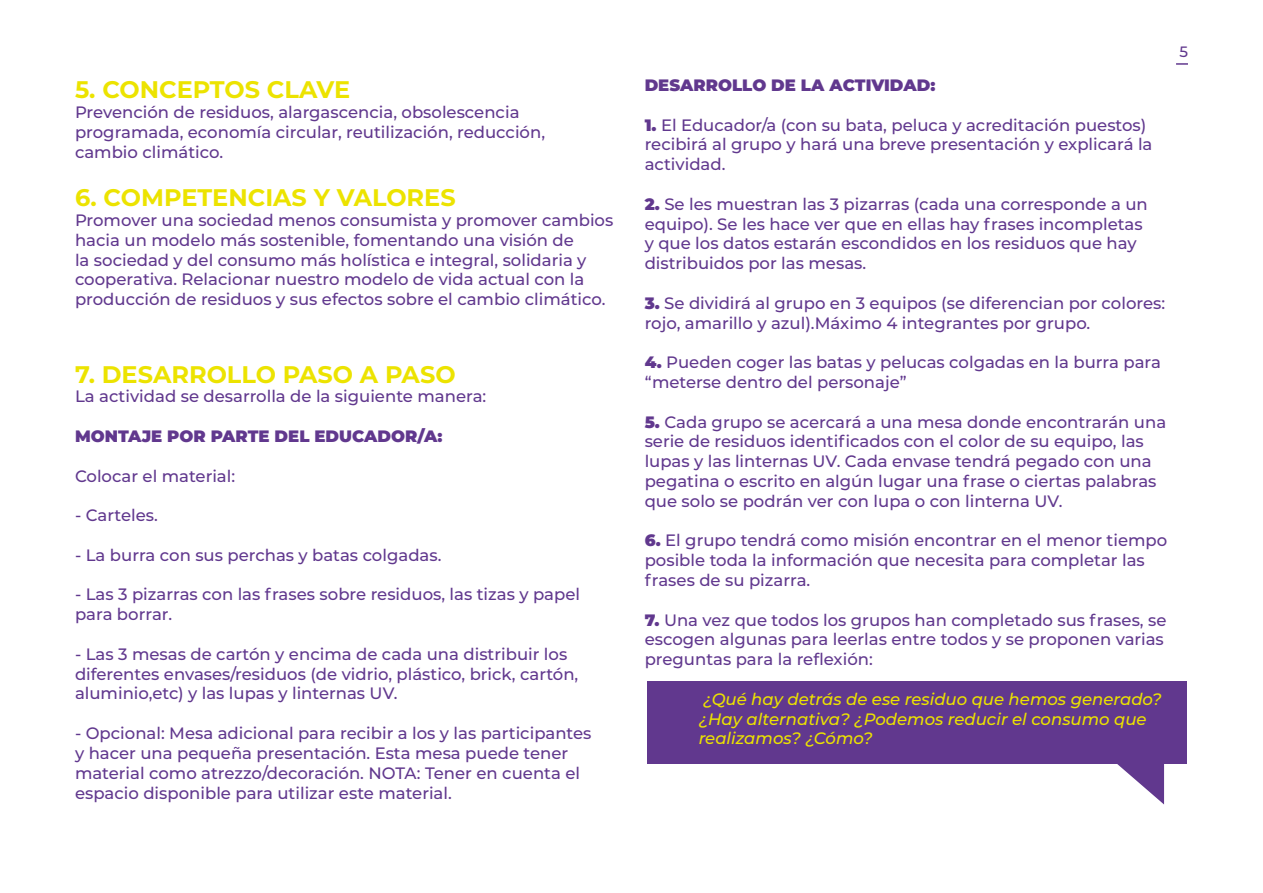
<style>
.page{position:relative;width:1263px;height:893px;background:#fff}
.page>*{position:absolute;margin:0;border:0;box-sizing:border-box;transform-origin:0 0}
.t1{font:700 24px "Montserrat";color:#ece300}
.t2{font:500 16.5px/19.8px "Montserrat";color:#61388e}
.t3{font:italic 500 16.5px/19.8px "Montserrat";color:#ece300}
.t4{font:900 16.5px "Montserrat";color:#61388e}
.t5{font:500 15px "Montserrat";color:#61388e}
.s1{font-weight:900}
</style>
<div class="page">
<svg style="left:1176px;top:63px;width:12px;height:2px"></svg>
<div style="left:647px;top:681px;width:540px;height:83px;background:#61388e"></div>
<svg style="left:1117px;top:764px;width:47px;height:40px"></svg>
<h1 class="t1" style="left:75px;top:72px;width:277px">5. CONCEPTOS CLAVE</h1>
<p class="t2" style="left:75px;top:102px;width:472px">Prevención de residuos, alargascencia, obsolescencia programada, economía circular, reutilización, reducción, cambio climático.</p>
<h1 class="t1" style="left:75px;top:180px;width:382px">6. COMPETENCIAS Y VALORES</h1>
<p class="t2" style="left:75px;top:210px;width:540px">Promover una sociedad menos consumista y promover cambios hacia un modelo más sostenible, fomentando una visión de<br>la sociedad y del consumo más holística e integral, solidaria y cooperativa. Relacionar nuestro modelo de vida actual con la producción de residuos y sus efectos sobre el cambio climático.</p>
<h1 class="t1" style="left:75px;top:357px;width:382px">7. DESARROLLO PASO A PASO</h1>
<p class="t2" style="left:75px;top:386px;width:413px">La actividad se desarrolla de la siguiente manera:</p>
<p class="t4" style="left:75px;top:424px;width:369px">MONTAJE POR PARTE DEL EDUCADOR/A:</p>
<p class="t2" style="left:75px;top:465px;width:162px">Colocar el material:</p>
<p class="t2" style="left:75px;top:505px;width:84px">- Carteles.</p>
<p class="t2" style="left:75px;top:544px;width:368px">- La burra con sus perchas y batas colgadas.</p>
<p class="t2" style="left:75px;top:584px;width:506px">- Las 3 pizarras con las frases sobre residuos, las tizas y papel para borrar.</p>
<p class="t2" style="left:75px;top:643px;width:505px">- Las 3 mesas de cartón y encima de cada una distribuir los diferentes envases/residuos (de vidrio, plástico, brick, cartón, aluminio,etc) y las lupas y linternas UV.</p>
<p class="t2" style="left:75px;top:723px;width:518px">- Opcional: Mesa adicional para recibir a los y las participantes y hacer una pequeña presentación. Esta mesa puede tener material como atrezzo/decoración. NOTA: Tener en cuenta el espacio disponible para utilizar este material.</p>
<p class="t4" style="left:645px;top:73px;width:292px">DESARROLLO DE LA ACTIVIDAD:</p>
<p class="t2" style="left:645px;top:114px;width:509px"><span class="s1">1.</span> El Educador/a (con su bata, peluca y acreditación puestos) recibirá al grupo y hará una breve presentación y explicará la actividad.</p>
<p class="t2" style="left:645px;top:193px;width:505px"><span class="s1">2.</span> Se les muestran las 3 pizarras (cada una corresponde a un equipo). Se les hace ver que en ellas hay frases incompletas y que los datos estarán escondidos en los residuos que hay distribuidos por las mesas.</p>
<p class="t2" style="left:645px;top:292px;width:522px"><span class="s1">3.</span> Se dividirá al grupo en 3 equipos (se diferencian por colores: rojo, amarillo y azul).Máximo 4 integrantes por grupo.</p>
<p class="t2" style="left:645px;top:352px;width:518px"><span class="s1">4.</span> Pueden coger las batas y pelucas colgadas en la burra para “meterse dentro del personaje”</p>
<p class="t2" style="left:645px;top:411px;width:523px"><span class="s1">5.</span> Cada grupo se acercará a una mesa donde encontrarán una serie de residuos identificados con el color de su equipo, las lupas y las linternas UV. Cada envase tendrá pegado con una pegatina o escrito en algún lugar una frase o ciertas palabras que solo se podrán ver con lupa o con linterna UV.</p>
<p class="t2" style="left:645px;top:530px;width:524px"><span class="s1">6.</span> El grupo tendrá como misión encontrar en el menor tiempo posible toda la información que necesita para completar las frases de su pizarra.</p>
<p class="t2" style="left:645px;top:609px;width:523px"><span class="s1">7.</span> Una vez que todos los grupos han completado sus frases, se escogen algunas para leerlas entre todos y se proponen varias preguntas para la reflexión:</p>
<p class="t3" style="left:699px;top:688px;width:465px">¿Qué hay detrás de ese residuo que hemos generado? ¿Hay alternativa? ¿Podemos reducir el consumo que realizamos? ¿Cómo?</p>
<p class="t5" style="left:1179px;top:42px;width:10px">5</p>
</div>
